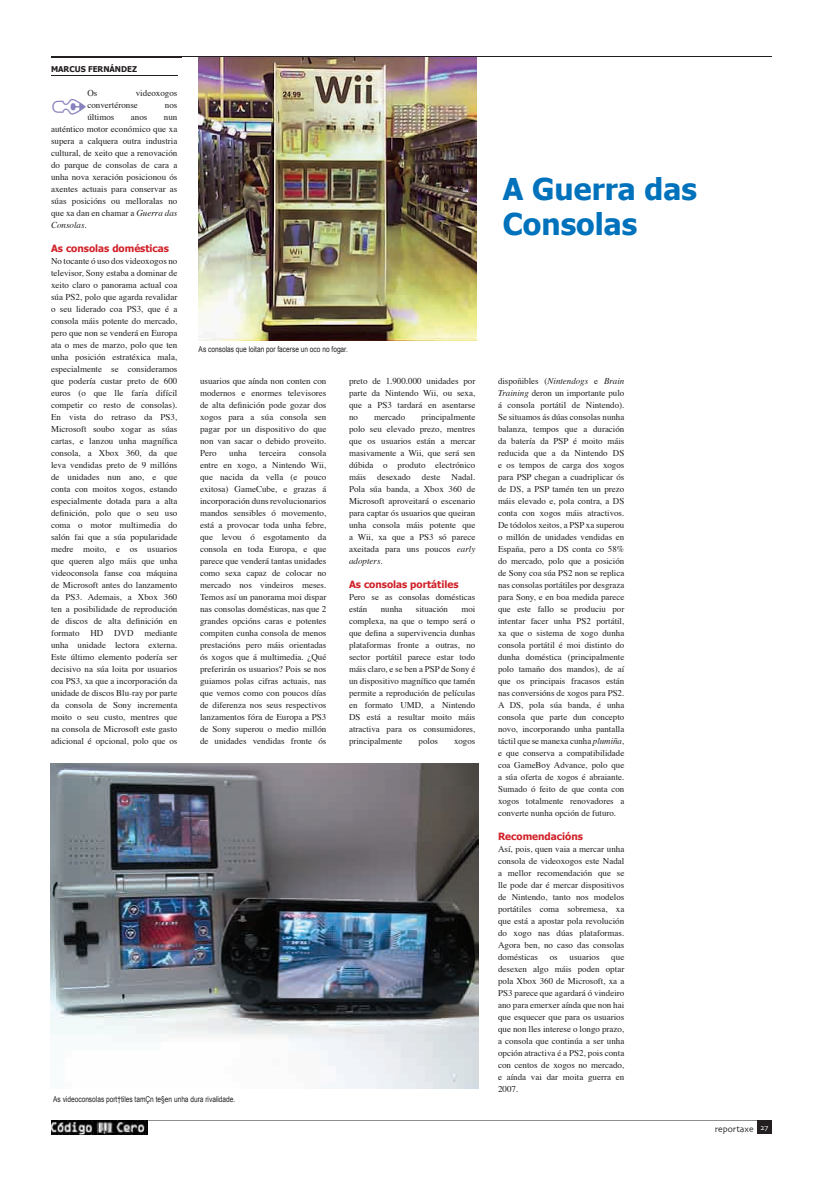
<style>
.page{position:relative;width:823px;height:1191px;background:#fff}
.page>*{position:absolute;margin:0;border:0;box-sizing:border-box;transform-origin:0 0}
.t1{font:700 30px/35px "Tahoma";color:#0072bc}
.t2{font:700 10px "Tahoma";color:#d1232a}
.t3{font:9px/12px "Times";color:#231f20;text-align:justify}
.t4{font:9px "Skia";color:#231f20}
.t5{font:8px "Arial";color:#231f20;scale:.82 1}
.t6{font:700 8px "Tahoma";letter-spacing:-.005em;color:#231f20}
.t7{font:8px "Skia";color:#fff}
.s1{font-style:italic}
</style>
<div class="page">
<div style="left:757px;top:1120px;width:14px;height:14px;background:#231f20"></div>
<svg style="left:147px;top:1120px;width:610px;height:1px"></svg>
<img style="left:51px;top:1120px;width:96px;height:14px">
<hr style="left:51px;top:75px;width:126px;height:1px;background:#231f20">
<img style="left:198px;top:57px;width:278px;height:283px">
<hr style="left:51px;top:57px;width:130px;height:1px;background:#231f20">
<img style="left:50px;top:763px;width:428px;height:325px">
<hr style="left:51px;top:56px;width:720px;height:1px;background:#231f20">
<p class="t6" style="left:51px;top:64px;width:87px">MARCUS FERNÁNDEZ</p>
<p class="t3" style="left:87px;top:88px;width:11px">Os</p>
<p class="t3" style="left:87px;top:88px;width:91px;text-indent:48px">videoxogos convertéronse</p>
<p class="t3" style="left:165px;top:100px;width:14px">nos</p>
<p class="t3" style="left:87px;top:112px;width:29px">últimos</p>
<p class="t3" style="left:131px;top:112px;width:18px">anos</p>
<p class="t3" style="left:51px;top:112px;width:128px;text-indent:113px">nun auténtico motor económico que xa supera a calquera outra industria cultural, de xeito que a renovación do parque de consolas de cara a unha nova xeración posicionou ós axentes actuais para conservar as súas posicións ou melloralas no que xa dan en chamar a <span class="s1">Guerra das Consolas</span>.</p>
<p class="t2" style="left:51px;top:242px;width:119px">As consolas domésticas</p>
<p class="t3" style="left:51px;top:256px;width:128px">No tocante ó uso dos videoxogos no televisor, Sony estaba a dominar de xeito claro o panorama actual coa súa PS2, polo que agarda revalidar o seu liderado coa PS3, que é a consola máis potente do mercado, pero que non se venderá en Europa ata o mes de marzo, polo que ten unha posición estratéxica mala, especialmente se consideramos que podería custar preto de 600 euros (o que lle faría difícil competir co resto de consolas).<br>En vista do retraso da PS3, Microsoft soubo xogar as súas cartas, e lanzou unha magnífica consola, a Xbox 360, da que leva vendidas preto de 9 millóns de unidades nun ano, e que conta con moitos xogos, estando especialmente dotada para a alta definición, polo que o seu uso coma o motor multimedia do salón fai que a súa popularidade medre moito, e os usuarios que queren algo máis que unha videoconsola fanse coa máquina de Microsoft antes do lanzamento da PS3. Ademais, a Xbox 360 ten a posibilidade de reprodución de discos de alta definición en formato HD DVD mediante unha unidade lectora externa.<br>Este último elemento podería ser decisivo na súa loita por usuarios coa PS3, xa que a incorporación da unidade de discos Blu-ray por parte da consola de Sony incrementa moito o seu custo, mentres que na consola de Microsoft este gasto adicional é opcional, polo que os</p>
<p class="t5" style="left:198px;top:344px;width:183px">As consolas que loitan por facerse un oco no fogar.</p>
<p class="t3" style="left:200px;top:376px;width:128px">usuarios que aínda non conten con modernos e enormes televisores de alta definición pode gozar dos xogos para a súa consola sen pagar por un dispositivo do que non van sacar o debido proveito.<br>Pero</p>
<p class="t3" style="left:200px;top:448px;width:128px;text-indent:99px">consola entre en xogo, a Nintendo Wii, que nacida da vella (e pouco exitosa) GameCube, e grazas á incorporación duns revolucionarios mandos sensibles ó movemento, está a provocar toda unha febre, que levou ó esgotamento da consola en toda Europa, e que parece que venderá tantas unidades como sexa capaz de colocar no mercado nos vindeiros meses.<br>Temos así un panorama moi dispar nas consolas domésticas, nas que 2 grandes opcións caras e potentes compiten cunha consola de menos prestacións pero máis orientadas ós xogos que á multimedia. ¿Qué preferirán os usuarios? Pois se nos guiamos polas cifras actuais, nas que vemos como con poucos días de diferenza nos seus respectivos lanzamentos fóra de Europa a PS3 de Sony superou o medio millón de unidades vendidas fronte ós</p>
<p class="t3" style="left:229px;top:448px;width:19px">unha</p>
<p class="t3" style="left:259px;top:448px;width:28px">terceira</p>
<p class="t3" style="left:349px;top:376px;width:128px">preto de 1.900.000 unidades por parte da Nintendo Wii, ou sexa, que a PS3 tardará en asentarse no</p>
<p class="t3" style="left:349px;top:412px;width:128px;text-indent:72px">principalmente polo seu elevado prezo, mentres que os usuarios están a mercar masivamente a Wii, que será sen dúbida o produto electrónico máis desexado deste Nadal.<br>Pola súa banda, a Xbox 360 de Microsoft aproveitará o escenario para captar ós usuarios que queiran unha consola máis potente que a Wii, xa que a PS3 só parece axeitada para uns poucos <span class="s1">early adopters</span>.</p>
<p class="t2" style="left:349px;top:578px;width:111px">As consolas portátiles</p>
<p class="t3" style="left:349px;top:592px;width:128px">Pero se as consolas domésticas están</p>
<p class="t3" style="left:374px;top:412px;width:32px">mercado</p>
<p class="t3" style="left:349px;top:604px;width:128px;text-indent:112px">moi complexa, na que o tempo será o que defina a supervivencia dunhas plataformas fronte a outras, no sector portátil parece estar todo máis claro, e se ben a PSP de Sony é un dispositivo magnífico que tamén permite a reprodución de películas en formato UMD, a Nintendo DS está a resultar moito máis atractiva para os consumidores, principalmente</p>
<p class="t3" style="left:380px;top:604px;width:23px">nunha</p>
<p class="t3" style="left:415px;top:604px;width:34px">situación</p>
<p class="t3" style="left:418px;top:736px;width:21px">polos</p>
<p class="t3" style="left:454px;top:736px;width:23px">xogos</p>
<p class="t5" style="left:53px;top:1094px;width:223px">As videoconsolas port†tiles tamÇn te§en unha dura rivalidade.</p>
<h1 class="t1" style="left:502px;top:170px;width:195px">A Guerra das<br>Consolas</h1>
<p class="t3" style="left:497px;top:376px;width:128px">dispoñibles (<span class="s1">Nintendogs</span> e <span class="s1">Brain Training</span> deron un importante pulo á consola portátil de Nintendo).<br>Se situamos ás dúas consolas nunha balanza, tempos que a duración da batería da PSP é moito máis reducida que a da Nintendo DS e os tempos de carga dos xogos para PSP chegan a cuadriplicar ós de DS, a PSP tamén ten un prezo máis elevado e, pola contra, a DS conta con xogos máis atractivos.<br>De tódolos xeitos, a PSP xa superou o millón de unidades vendidas en España, pero a DS conta co 58% do mercado, polo que a posición de Sony coa súa PS2 non se replica nas consolas portátiles por desgraza para Sony, e en boa medida parece que este fallo se produciu por intentar facer unha PS2 portátil, xa que o sistema de xogo dunha consola portátil é moi distinto do dunha doméstica (principalmente polo tamaño dos mandos), de aí que os principais fracasos están nas conversións de xogos para PS2.<br>A DS, pola súa banda, é unha consola que parte dun concepto novo, incorporando unha pantalla táctil que se manexa cunha <span class="s1">plumiña</span>, e que conserva a compatibilidade coa GameBoy Advance, polo que a súa oferta de xogos é abraiante.<br>Sumado ó feito de que conta con xogos totalmente renovadores a converte nunha opción de futuro.</p>
<p class="t2" style="left:497px;top:830px;width:86px">Recomendacións</p>
<p class="t3" style="left:497px;top:844px;width:128px">Así, pois, quen vaia a mercar unha consola de videoxogos este Nadal a mellor recomendación que se lle pode dar é mercar dispositivos de Nintendo, tanto nos modelos portátiles coma sobremesa, xa que está a apostar pola revolución do xogo nas dúas plataformas.<br>Agora ben, no caso das consolas domésticas</p>
<p class="t3" style="left:549px;top:952px;width:10px">os</p>
<p class="t3" style="left:569px;top:952px;width:31px">usuarios</p>
<p class="t3" style="left:497px;top:952px;width:128px;text-indent:113px">que desexen algo máis poden optar pola Xbox 360 de Microsoft, xa a PS3 parece que agardará ó vindeiro ano para emerxer aínda que non hai que esquecer que para os usuarios que non lles interese o longo prazo, a consola que continúa a ser unha opción atractiva é a PS2, pois conta con centos de xogos no mercado, e aínda vai dar moita guerra en 2007.</p>
<p class="t7" style="left:760px;top:1122px;width:9px">27</p>
<p class="t4" style="left:714px;top:1123px;width:40px">reportaxe</p>
</div>
